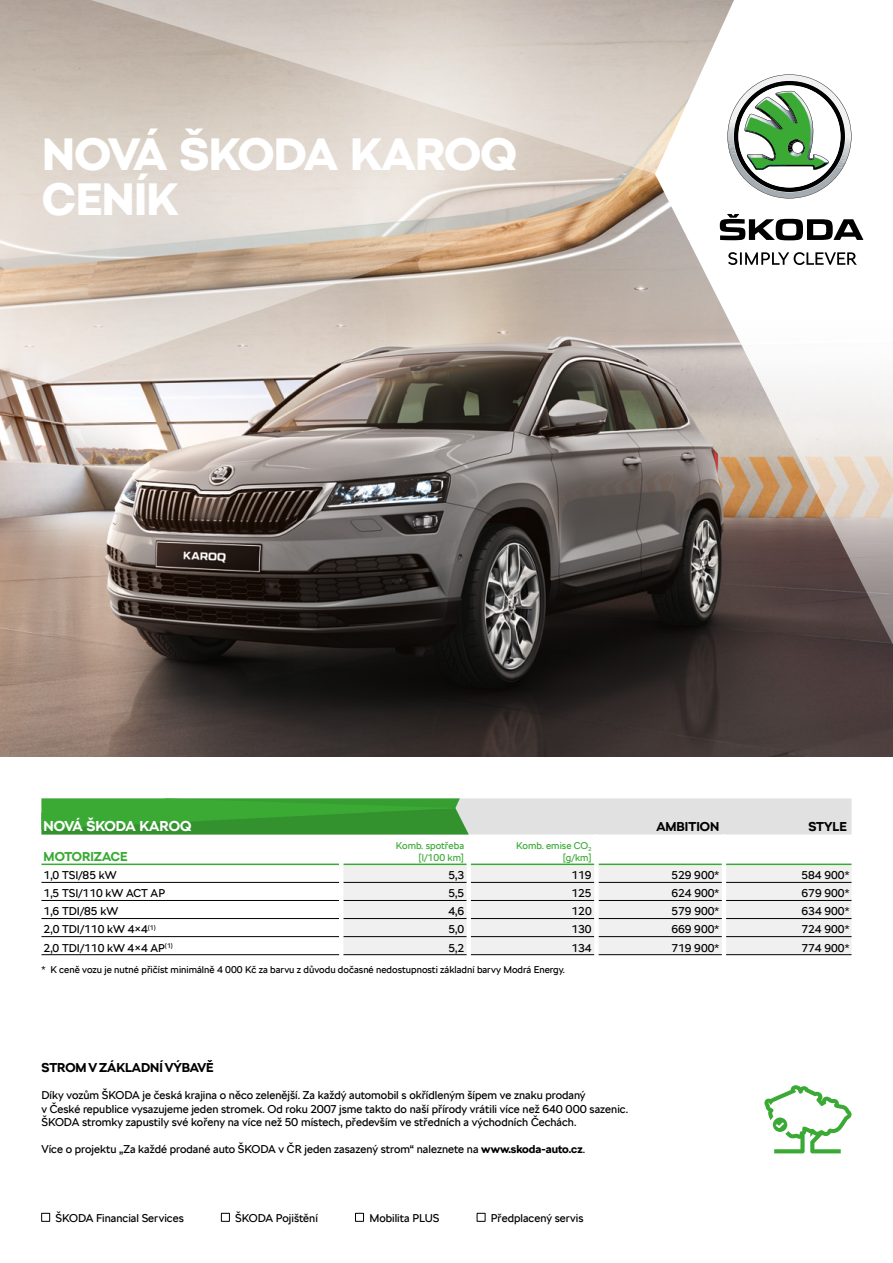
<style>
.page{position:relative;width:893px;height:1263px;background:#fff}
.page>*{position:absolute;margin:0;border:0;box-sizing:border-box;transform-origin:0 0}
.t1{font:900 45px/45px "SKODA Next";color:#fff}
.t2{font:700 14.25px "SKODA Next";letter-spacing:-.04em;color:#fff}
.t3{font:700 12.75px "SKODA Next";color:#000}
.t4{font:700 12.75px "SKODA Next";color:#3aaa35}
.t5{font:11.25px/13.5px "SKODA Next";color:#000}
.t6{font:9.75px "SKODA Next";color:#000}
.t7{font:9.75px/11.7px "SKODA Next";color:#3aaa35;text-align:right}
.s1{font-weight:700}
</style>
<div class="page">
<div style="left:41px;top:1213px;width:9px;height:8px;border:1px solid #000"></div>
<div style="left:221px;top:1213px;width:9px;height:8px;border:1px solid #000"></div>
<div style="left:355px;top:1213px;width:9px;height:8px;border:1px solid #000"></div>
<div style="left:477px;top:1213px;width:8px;height:8px;border:1px solid #000"></div>
<svg style="left:764px;top:1085px;width:87px;height:68px"></svg>
<div style="left:343px;top:865px;width:508px;height:89px;background:#f0f0f0"></div>
<hr style="left:41px;top:900px;width:298px;height:1px;background:#000">
<hr style="left:343px;top:900px;width:124px;height:1px;background:#000">
<hr style="left:471px;top:900px;width:123px;height:1px;background:#000">
<hr style="left:598px;top:900px;width:124px;height:1px;background:#000">
<hr style="left:726px;top:900px;width:125px;height:1px;background:#000">
<hr style="left:41px;top:918px;width:298px;height:1px;background:#000">
<hr style="left:343px;top:918px;width:124px;height:1px;background:#000">
<hr style="left:471px;top:918px;width:123px;height:1px;background:#000">
<hr style="left:598px;top:918px;width:124px;height:1px;background:#000">
<hr style="left:726px;top:918px;width:125px;height:1px;background:#000">
<hr style="left:41px;top:863px;width:298px;height:2px;background:#3aaa35">
<hr style="left:41px;top:882px;width:298px;height:1px;background:#000">
<hr style="left:343px;top:863px;width:124px;height:2px;background:#3aaa35">
<hr style="left:343px;top:882px;width:124px;height:1px;background:#000">
<hr style="left:471px;top:863px;width:123px;height:2px;background:#3aaa35">
<hr style="left:471px;top:882px;width:123px;height:1px;background:#000">
<hr style="left:598px;top:863px;width:124px;height:2px;background:#3aaa35">
<hr style="left:598px;top:882px;width:124px;height:1px;background:#000">
<hr style="left:726px;top:863px;width:125px;height:2px;background:#3aaa35">
<hr style="left:726px;top:882px;width:125px;height:1px;background:#000">
<hr style="left:41px;top:936px;width:298px;height:1px;background:#000">
<hr style="left:343px;top:936px;width:124px;height:1px;background:#000">
<hr style="left:471px;top:936px;width:123px;height:1px;background:#000">
<hr style="left:598px;top:936px;width:124px;height:1px;background:#000">
<hr style="left:726px;top:936px;width:125px;height:1px;background:#000">
<hr style="left:41px;top:954px;width:298px;height:1px;background:#000">
<hr style="left:343px;top:954px;width:124px;height:1px;background:#000">
<hr style="left:471px;top:954px;width:123px;height:1px;background:#000">
<hr style="left:598px;top:954px;width:124px;height:1px;background:#000">
<hr style="left:726px;top:954px;width:125px;height:1px;background:#000">
<hr style="left:467px;top:864px;width:4px;height:18px;background:#fff">
<hr style="left:594px;top:864px;width:4px;height:18px;background:#fff">
<hr style="left:722px;top:864px;width:4px;height:18px;background:#fff">
<hr style="left:467px;top:882px;width:4px;height:18px;background:#fff">
<hr style="left:594px;top:882px;width:4px;height:18px;background:#fff">
<hr style="left:722px;top:882px;width:4px;height:18px;background:#fff">
<hr style="left:467px;top:900px;width:4px;height:18px;background:#fff">
<hr style="left:594px;top:900px;width:4px;height:18px;background:#fff">
<hr style="left:722px;top:900px;width:4px;height:18px;background:#fff">
<hr style="left:467px;top:918px;width:4px;height:19px;background:#fff">
<hr style="left:594px;top:918px;width:4px;height:19px;background:#fff">
<hr style="left:722px;top:918px;width:4px;height:19px;background:#fff">
<hr style="left:467px;top:937px;width:4px;height:18px;background:#fff">
<hr style="left:594px;top:937px;width:4px;height:18px;background:#fff">
<hr style="left:722px;top:937px;width:4px;height:18px;background:#fff">
<svg style="left:41px;top:798px;width:810px;height:36px;background:#89bf87"></svg>
<img style="left:0;top:404px;width:893px;height:353px">
<svg style="left:0;top:0;width:655px;height:404px;background:#c9bcb0"></svg>
<svg style="left:50px;top:0;width:605px;height:174px;background:#d5ccc2"></svg>
<svg style="left:655px;top:0;width:238px;height:644px"></svg>
<svg style="left:727px;top:74px;width:124px;height:124px"></svg>
<div style="left:792px;top:142px;width:11px;height:11px;background:#fff;border-radius:50%"></div>
<svg style="left:720px;top:214px;width:143px;height:26px"></svg>
<svg style="left:728px;top:252px;width:129px;height:13px"></svg>
<h1 class="t1" style="left:43px;top:132px;width:475px">NOVÁ ŠKODA KAROQ<br>CENÍK</h1>
<p class="t2" style="left:44px;top:818px;width:149px">NOVÁ ŠKODA KAROQ</p>
<p class="t3" style="left:656px;top:819px;width:64px">AMBITION</p>
<p class="t3" style="left:808px;top:819px;width:40px">STYLE</p>
<p class="t4" style="left:44px;top:849px;width:85px">MOTORIZACE</p>
<p class="t7" style="left:396px;top:840px;width:70px">Komb. spotřeba [l/100 km]</p>
<p class="t7" style="left:516px;top:840px;width:77px">Komb. emise CO<sub>2 </sub>[g/km]</p>
<p class="t5" style="left:44px;top:868px;width:75px">1,0 TSI/85 kW</p>
<p class="t5" style="left:448px;top:868px;width:17px">5,3</p>
<p class="t5" style="left:571px;top:868px;width:22px">119</p>
<p class="t5" style="left:671px;top:868px;width:49px">529 900*</p>
<p class="t5" style="left:801px;top:868px;width:49px">584 900*</p>
<p class="t5" style="left:44px;top:886px;width:123px">1,5 TSI/110 kW ACT AP</p>
<p class="t5" style="left:448px;top:886px;width:17px">5,5</p>
<p class="t5" style="left:571px;top:886px;width:22px">125</p>
<p class="t5" style="left:671px;top:886px;width:49px">624 900*</p>
<p class="t5" style="left:801px;top:886px;width:49px">679 900*</p>
<p class="t5" style="left:44px;top:905px;width:76px">1,6 TDI/85 kW</p>
<p class="t5" style="left:448px;top:905px;width:17px">4,6</p>
<p class="t5" style="left:571px;top:905px;width:22px">120</p>
<p class="t5" style="left:671px;top:905px;width:49px">579 900*</p>
<p class="t5" style="left:801px;top:905px;width:49px">634 900*</p>
<p class="t5" style="left:44px;top:923px;width:114px">2,0 TDI/110 kW 4×4<sup>(1)</sup></p>
<p class="t5" style="left:448px;top:923px;width:17px">5,0</p>
<p class="t5" style="left:571px;top:923px;width:22px">130</p>
<p class="t5" style="left:671px;top:923px;width:49px">669 900*</p>
<p class="t5" style="left:801px;top:923px;width:49px">724 900*</p>
<p class="t5" style="left:44px;top:941px;width:131px">2,0 TDI/110 kW 4×4 AP<sup>(1)</sup></p>
<p class="t5" style="left:448px;top:941px;width:17px">5,2</p>
<p class="t5" style="left:571px;top:941px;width:22px">134</p>
<p class="t5" style="left:671px;top:941px;width:49px">719 900*</p>
<p class="t5" style="left:801px;top:941px;width:49px">774 900*</p>
<p class="t6" style="left:41px;top:963px;width:525px">* K ceně vozu je nutné přičíst minimálně 4 000 Kč za barvu z důvodu dočasné nedostupnosti základní barvy Modrá Energy.</p>
<p class="t3" style="left:41px;top:1060px;width:174px">STROM V ZÁKLADNÍ VÝBAVĚ</p>
<p class="t5" style="left:41px;top:1089px;width:588px">Díky vozům ŠKODA je česká krajina o něco zelenější. Za každý automobil s okřídleným šípem ve znaku prodaný<br>v České republice vysazujeme jeden stromek. Od roku 2007 jsme takto do naší přírody vrátili více než 640 000 sazenic.<br>ŠKODA stromky zapustily své kořeny na více než 50 místech, především ve středních a východních Čechách.</p>
<p class="t5" style="left:41px;top:1143px;width:545px">Více o projektu „Za každé prodané auto ŠKODA v ČR jeden zasazený strom“ naleznete na <span class="s1">WWW.SKODA-AUTO.CZ</span>.</p>
<p class="t5" style="left:55px;top:1211px;width:130px">ŠKODA Financial Services</p>
<p class="t5" style="left:235px;top:1211px;width:84px">ŠKODA Pojištění</p>
<p class="t5" style="left:369px;top:1211px;width:70px">Mobilita Plus</p>
<p class="t5" style="left:491px;top:1211px;width:94px">Předplacený servis</p>
</div>
